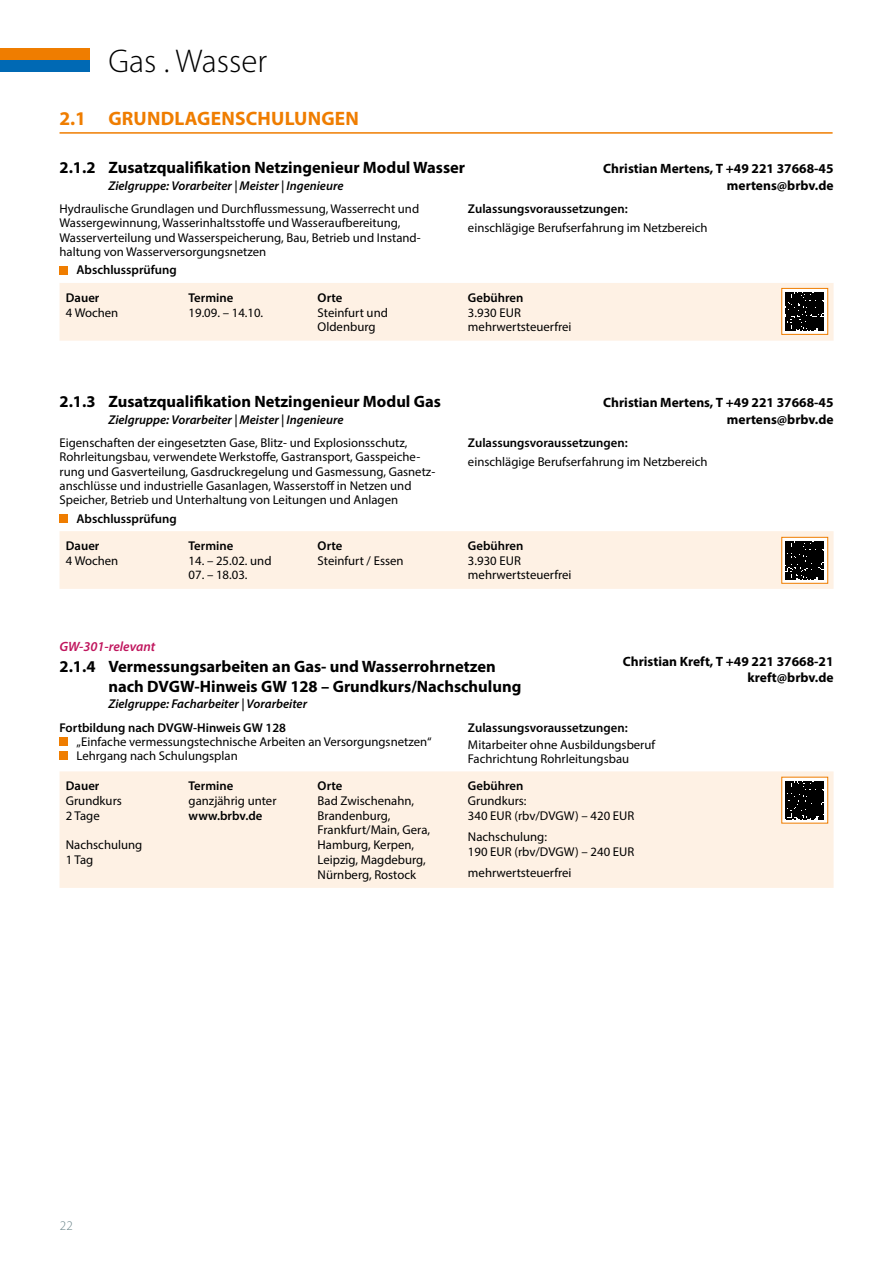
<style>
.page{position:relative;width:893px;height:1263px;background:#fff}
.page>*{position:absolute;margin:0;border:0;box-sizing:border-box;transform-origin:0 0}
.t1{font:300 33px "Myriad Pro";color:#000}
.t2{font:700 19.5px "Myriad Pro";letter-spacing:.01em;color:#ef7d00}
.t3{font:700 16.5px/19.8px "Myriad Pro";color:#000}
.t4{font:700 13.5px/16.2px "Myriad Pro";color:#000;text-align:right}
.t5{font:italic 600 13.5px "Myriad Pro";color:#c0155d}
.t6{font:300 13.2px "Myriad Pro";color:#678287}
.t7{font:12.75px/14.7px "Myriad Pro";color:#000}
.t8{font:600 12.75px "Myriad Pro";color:#000}
.t9{font:italic 600 12.75px "Myriad Pro";color:#000}
</style>
<div class="page">
<hr style="left:60px;top:132px;width:773px;height:2px;background:#ef7d00">
<div style="left:60px;top:514px;width:8px;height:9px;background:#ef7d00"></div>
<div style="left:60px;top:771px;width:773px;height:117px;background:#fef1e4"></div>
<div style="left:60px;top:737px;width:8px;height:9px;background:#ef7d00"></div>
<div style="left:60px;top:751px;width:8px;height:9px;background:#ef7d00"></div>
<svg style="left:783px;top:779px;width:43px;height:42px"></svg>
<svg style="left:786px;top:781px;width:38px;height:38px"></svg>
<div style="left:60px;top:531px;width:773px;height:58px;background:#fef1e4"></div>
<div style="left:781px;top:537px;width:47px;height:47px;border:1px solid #ef7d00"></div>
<div style="left:60px;top:266px;width:8px;height:8px;background:#ef7d00"></div>
<div style="left:60px;top:283px;width:773px;height:58px;background:#fef1e4"></div>
<div style="left:781px;top:288px;width:47px;height:47px;border:1px solid #ef7d00"></div>
<div style="left:0;top:60px;width:89px;height:12px;background:#0069b4"></div>
<div style="left:0;top:48px;width:89px;height:12px;background:#ef7d00"></div>
<h1 class="t1" style="left:108px;top:41px;width:160px">Gas . Wasser</h1>
<h2 class="t2" style="left:60px;top:106px;width:301px">2.1 GRUNDLAGENSCHULUNGEN</h2>
<p class="t3" style="left:60px;top:157px;width:407px">2.1.2 Zusatzqualifikation Netzingenieur Modul Wasser</p>
<p class="t9" style="left:108px;top:178px;width:237px">Zielgruppe: Vorarbeiter | Meister | Ingenieure</p>
<p class="t4" style="left:603px;top:160px;width:232px">Christian Mertens, T +49 221 37668-45 mertens@brbv.de</p>
<p class="t7" style="left:60px;top:202px;width:362px;line-height:14.2px">Hydraulische Grundlagen und Durchflussmessung, Wasserrecht und Wassergewinnung, Wasserinhaltsstoffe und Wasseraufbereitung, Wasserverteilung und Wasserspeicherung, Bau, Betrieb und Instand&shy;haltung von Wasserversorgungsnetzen</p>
<p class="t8" style="left:77px;top:262px;width:102px">Abschlussprüfung</p>
<p class="t8" style="left:468px;top:201px;width:161px">Zulassungsvoraussetzungen:</p>
<p class="t7" style="left:468px;top:220px;width:241px">einschlägige Berufserfahrung im Netzbereich</p>
<p class="t8" style="left:66px;top:289px;width:35px">Dauer</p>
<p class="t7" style="left:66px;top:305px;width:54px">4 Wochen</p>
<p class="t8" style="left:189px;top:289px;width:46px">Termine</p>
<p class="t7" style="left:189px;top:305px;width:76px">19.09. – 14.10.</p>
<p class="t8" style="left:318px;top:289px;width:26px">Orte</p>
<p class="t7" style="left:318px;top:305px;width:72px">Steinfurt und<br>Oldenburg</p>
<p class="t8" style="left:468px;top:289px;width:57px">Gebühren</p>
<p class="t7" style="left:468px;top:305px;width:105px">3.930 EUR mehrwertsteuerfrei</p>
<p class="t3" style="left:60px;top:391px;width:383px">2.1.3 Zusatzqualifikation Netzingenieur Modul Gas</p>
<p class="t9" style="left:108px;top:412px;width:237px">Zielgruppe: Vorarbeiter | Meister | Ingenieure</p>
<p class="t4" style="left:603px;top:394px;width:232px">Christian Mertens, T +49 221 37668-45 mertens@brbv.de</p>
<p class="t7" style="left:60px;top:436px;width:376px;line-height:14.2px">Eigenschaften der eingesetzten Gase, Blitz- und Explosionsschutz, Rohrleitungsbau, verwendete Werkstoffe, Gastransport, Gasspeiche&shy;rung und Gasverteilung, Gasdruckregelung und Gasmessung, Gasnetz&shy;anschlüsse und industrielle Gasanlagen, Wasserstoff in Netzen und Speicher, Betrieb und Unterhaltung von Leitungen und Anlagen</p>
<p class="t8" style="left:77px;top:510px;width:102px">Abschlussprüfung</p>
<p class="t8" style="left:468px;top:435px;width:161px">Zulassungsvoraussetzungen:</p>
<p class="t7" style="left:468px;top:454px;width:241px">einschlägige Berufserfahrung im Netzbereich</p>
<p class="t8" style="left:66px;top:538px;width:35px">Dauer</p>
<p class="t7" style="left:66px;top:553px;width:54px">4 Wochen</p>
<p class="t8" style="left:189px;top:538px;width:46px">Termine</p>
<p class="t7" style="left:189px;top:553px;width:84px">14. – 25.02. und</p>
<p class="t7" style="left:189px;top:568px;width:60px">07. – 18.03.</p>
<p class="t8" style="left:318px;top:538px;width:26px">Orte</p>
<p class="t7" style="left:318px;top:553px;width:87px">Steinfurt / Essen</p>
<p class="t8" style="left:468px;top:538px;width:57px">Gebühren</p>
<p class="t7" style="left:468px;top:553px;width:105px">3.930 EUR mehrwertsteuerfrei</p>
<p class="t5" style="left:60px;top:638px;width:97px">GW-301-relevant</p>
<p class="t3" style="left:108px;top:656px;width:414px;text-indent:-49px">2.1.4 Vermessungsarbeiten an Gas- und Wasserrohrnetzen nach DVGW-Hinweis GW 128 – Grundkurs/Nachschulung</p>
<p class="t9" style="left:108px;top:696px;width:200px">Zielgruppe: Facharbeiter | Vorarbeiter</p>
<p class="t4" style="left:623px;top:653px;width:212px">Christian Kreft, T +49 221 37668-21 kreft@brbv.de</p>
<p class="t8" style="left:60px;top:719px;width:228px">Fortbildung nach DVGW-Hinweis GW 128</p>
<p class="t7" style="left:77px;top:734px;width:357px;line-height:14.2px">„Einfache vermessungstechnische Arbeiten an Versorgungsnetzen“<br>Lehrgang nach Schulungsplan</p>
<p class="t8" style="left:66px;top:778px;width:35px">Dauer</p>
<p class="t7" style="left:66px;top:793px;width:57px">Grundkurs<br>2 Tage</p>
<p class="t7" style="left:66px;top:837px;width:78px">Nachschulung<br>1 Tag</p>
<p class="t8" style="left:189px;top:778px;width:46px">Termine</p>
<p class="t7" style="left:189px;top:793px;width:89px">ganzjährig unter</p>
<p class="t8" style="left:189px;top:807px;width:75px">www.brbv.de</p>
<p class="t8" style="left:318px;top:778px;width:26px">Orte</p>
<p class="t7" style="left:318px;top:793px;width:114px">Bad Zwischenahn,<br>Brandenburg,<br>Frankfurt/Main, Gera,<br>Hamburg, Kerpen,<br>Leipzig, Magdeburg,<br>Nürnberg, Rostock</p>
<p class="t8" style="left:468px;top:719px;width:161px">Zulassungsvoraussetzungen:</p>
<p class="t7" style="left:468px;top:738px;width:189px;line-height:13.5px">Mitarbeiter ohne Ausbildungsberuf<br>Fachrichtung Rohrleitungsbau</p>
<p class="t8" style="left:468px;top:778px;width:57px">Gebühren</p>
<p class="t7" style="left:468px;top:793px;width:168px">Grundkurs:<br>340 EUR (rbv/DVGW) – 420 EUR</p>
<p class="t7" style="left:468px;top:829px;width:168px">Nachschulung:<br>190 EUR (rbv/DVGW) – 240 EUR</p>
<p class="t7" style="left:468px;top:865px;width:105px">mehrwertsteuerfrei</p>
<p class="t6" style="left:60px;top:1217px;width:14px">22</p>
</div>
